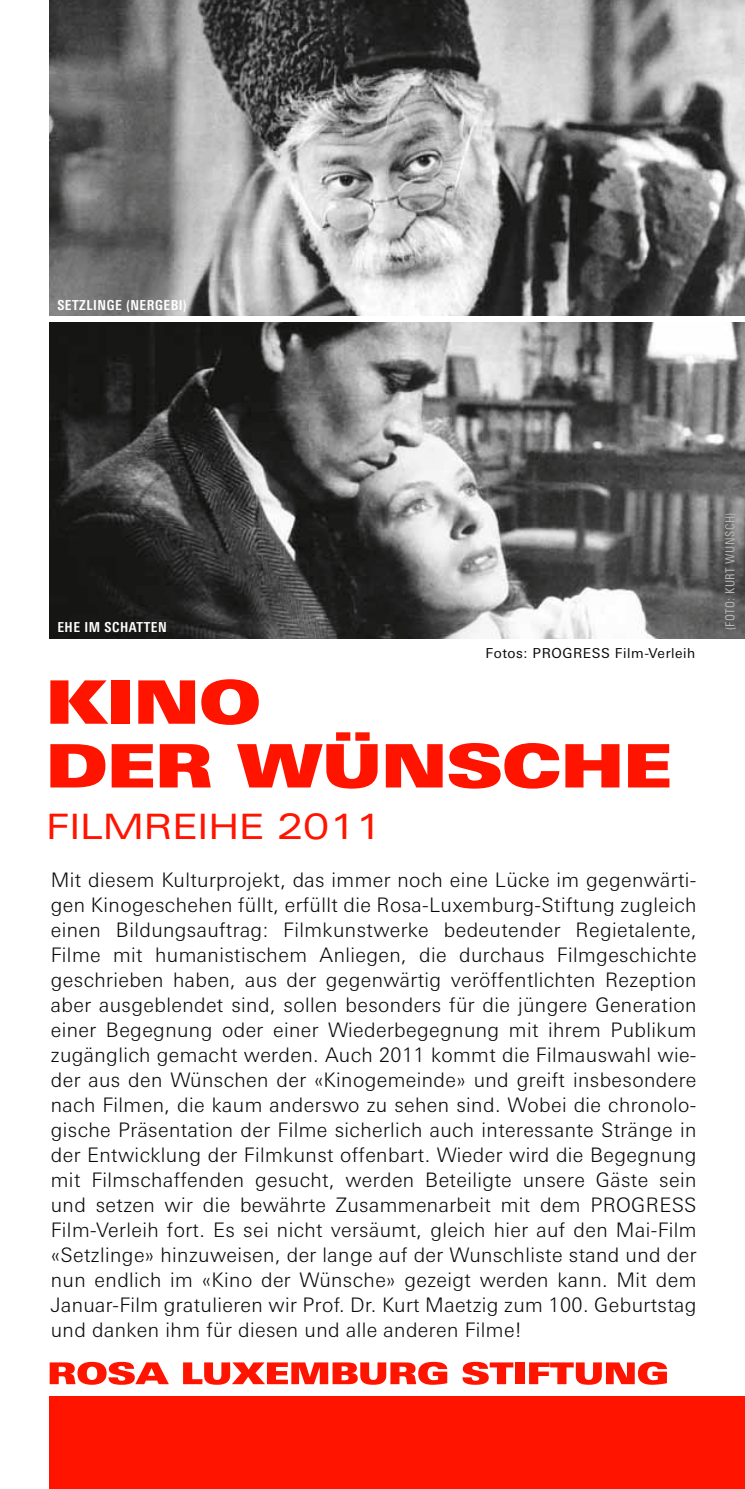
<style>
.page{position:relative;width:745px;height:1489px;background:#fff}
.page>*{position:absolute;margin:0;border:0;box-sizing:border-box;transform-origin:0 0}
.t1{font:60px/63.8px "Linotype Univers Extd X Black";color:#ff1400}
.t2{font:35px "Linotype Univers Extd";color:#ff1400}
.t3{font:300 20px/25px "Linotype Univers Basic";letter-spacing:.02em;color:#0a0a0a;text-align:justify}
.t4{font:700 condensed 13.75px "Linotype Univers";letter-spacing:.04em;color:#fff}
.t5{font:13.75px "Linotype Univers Basic";letter-spacing:.04em;color:#0a0a0a}
.t6{font:condensed 12.5px "Linotype Univers";letter-spacing:.04em;color:#b6b6b5}
</style>
<div class="page">
<svg style="left:50px;top:1361px;width:119px;height:23px"></svg>
<svg style="left:183px;top:1361px;width:264px;height:23px"></svg>
<svg style="left:462px;top:1361px;width:51px;height:23px"></svg>
<div style="left:515px;top:1362px;width:9px;height:21px;background:#ff1400"></div>
<svg style="left:529px;top:1361px;width:137px;height:23px"></svg>
<div style="left:50px;top:1396px;width:694px;height:92px;background:#ff1400"></div>
<img style="left:50px;top:0;width:694px;height:638px">
<div style="left:50px;top:316px;width:694px;height:6px;background:#fff"></div>
<p class="t4" style="left:57px;top:297px;width:131px">SETZLINGE (NERGEBI)</p>
<p class="t4" style="left:57px;top:619px;width:111px">EHE IM SCHATTEN</p>
<p class="t5" style="left:485px;top:645px;width:211px">Fotos: Progress Film-Verleih</p>
<h1 class="t1" style="left:46px;top:670px;width:627px">KINO<br>DER WÜNSCHE</h1>
<h2 class="t2" style="left:46px;top:806px;width:336px">FILMREIHE 2011</h2>
<p class="t3" style="left:51px;top:866px;width:646px">Mit diesem Kulturprojekt, das immer noch eine Lücke im gegenwärti&shy;gen Kinogeschehen füllt, erfüllt die Rosa-Luxemburg-Stiftung zugleich einen Bildungsauftrag: Filmkunstwerke bedeutender Regietalente, Filme mit humanistischem Anliegen, die durchaus Filmgeschichte geschrieben haben, aus der gegenwärtig veröffentlichten Rezeption aber ausgeblendet sind, sollen besonders für die jüngere Generation einer Begegnung oder einer Wiederbegegnung mit ihrem Publikum zugänglich gemacht werden. Auch 2011 kommt die Filmauswahl wie&shy;der aus den Wünschen der «Kinogemeinde» und greift insbesondere nach Filmen, die kaum anderswo zu sehen sind. Wobei die chronolo&shy;gische Präsentation der Filme sicherlich auch interessante Stränge in der Entwicklung der Filmkunst offenbart. Wieder wird die Begegnung mit Filmschaffenden gesucht, werden Beteiligte unsere Gäste sein und setzen wir die bewährte Zusammenarbeit mit dem PROGRESS Film-Verleih fort. Es sei nicht versäumt, gleich hier auf den Mai-Film «Setzlinge» hinzuweisen, der lange auf der Wunschliste stand und der nun endlich im «Kino der Wünsche» gezeigt werden kann. Mit dem Januar-Film gratulieren wir Prof. Dr. Kurt Maetzig zum 100. Geburtstag und danken ihm für diesen und alle anderen Filme!</p>
<p class="t6" style="left:722px;top:630px;width:119px;rotate:-90deg">(Foto: Kurt Wunsch)</p>
</div>
